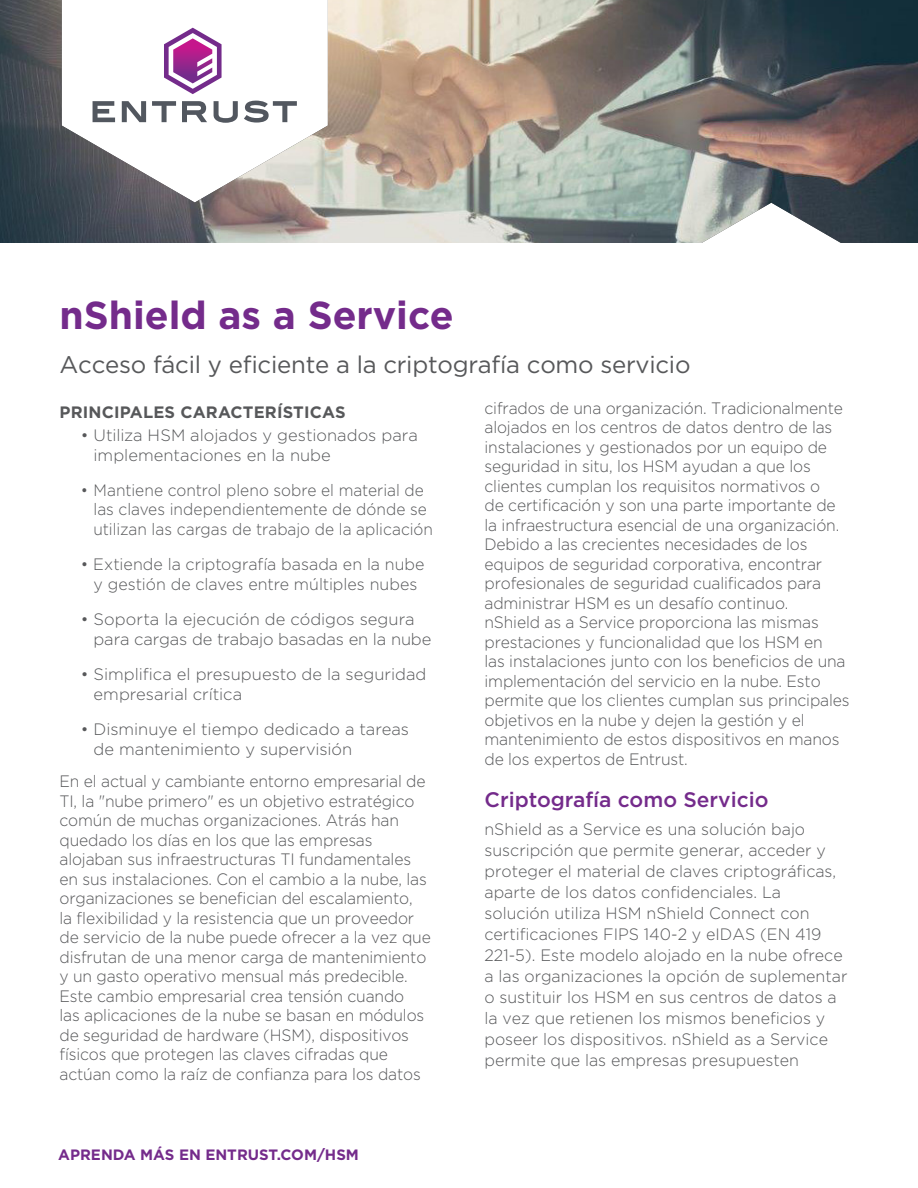
<style>
.page{position:relative;width:918px;height:1188px;background:#fff}
.page>*{position:absolute;margin:0;border:0;box-sizing:border-box;transform-origin:0 0}
._1_Title{font:700 39px "Gotham";color:#742b8b}
._2_Sub_Title{font:24px "Gotham";letter-spacing:-.01em;color:#57585a}
._3_Header{font:500 21px "Gotham";color:#742b8b}
._4_Body_Text{font:300 16.5px/19.5px "Gotham";letter-spacing:-.01em;color:#57585a;scale:.95 1}
._4_Body_Text-2{font:300 16.5px/21px "Gotham";letter-spacing:-.01em;color:#57585a}
._4_Body_Text-3{font:300 16.5px/19.5px "Gotham";letter-spacing:-.01em;color:#57585a;scale:.94 1}
._3_Eyebrow{font:700 16.5px "Gotham";letter-spacing:.01em;color:#57585a}
.t1{font:700 15px "Gotham";color:#742b8b}
</style>
<div class="page">
<img style="left:0;top:0;width:918px;height:243px">
<p class="_1_Title" style="left:60px;top:289px;width:396px">nShield as a Service</p>
<p class="_2_Sub_Title" style="left:60px;top:350px;width:633px">Acceso fácil y eficiente a la criptografía como servicio</p>
<p class="_3_Eyebrow" style="left:60px;top:402px;width:288px">PRINCIPALES CARACTERÍSTICAS</p>
<p class="_4_Body_Text-2" style="left:94px;top:425px;width:326px;line-height:19.5px;text-indent:-13px">• Utiliza HSM alojados y gestionados para implementaciones en la nube</p>
<p class="_4_Body_Text-3" style="left:94px;top:480px;width:363px;text-indent:-13px">• Mantiene control pleno sobre el material de las claves independientemente de dónde se utilizan las cargas de trabajo de la aplicación</p>
<p class="_4_Body_Text-2" style="left:81px;top:555px;width:345px;line-height:19.5px;text-align:center">• Extiende la criptografía basada en la nube y gestión de claves entre múltiples nubes</p>
<p class="_4_Body_Text-2" style="left:94px;top:610px;width:339px;line-height:19.5px;text-indent:-13px">• Soporta la ejecución de códigos segura para cargas de trabajo basadas en la nube</p>
<p class="_4_Body_Text-2" style="left:94px;top:665px;width:334px;line-height:19.5px;text-indent:-13px">• Simplifica el presupuesto de la seguridad empresarial crítica</p>
<p class="_4_Body_Text-2" style="left:94px;top:720px;width:317px;line-height:19.5px;text-indent:-13px">• Disminuye el tiempo dedicado a tareas de mantenimiento y supervisión</p>
<p class="_4_Body_Text" style="left:60px;top:771px;width:392px">En el actual y cambiante entorno empresarial de TI, la "nube primero" es un objetivo estratégico común de muchas organizaciones. Atrás han quedado los días en los que las empresas alojaban sus infraestructuras TI fundamentales en sus instalaciones. Con el cambio a la nube, las organizaciones se benefician del escalamiento,<br>la flexibilidad y la resistencia que un proveedor de servicio de la nube puede ofrecer a la vez que disfrutan de una menor carga de mantenimiento y un gasto operativo mensual más predecible.<br>Este cambio empresarial crea tensión cuando<br>las aplicaciones de la nube se basan en módulos de seguridad de hardware (HSM), dispositivos físicos que protegen las claves cifradas que actúan como la raíz de confianza para los datos</p>
<p class="_4_Body_Text" style="left:485px;top:398px;width:386px">cifrados de una organización. Tradicionalmente alojados en los centros de datos dentro de las instalaciones y gestionados por un equipo de seguridad in situ, los HSM ayudan a que los clientes cumplan los requisitos normativos o<br>de certificación y son una parte importante de la infraestructura esencial de una organización.<br>Debido a las crecientes necesidades de los equipos de seguridad corporativa, encontrar profesionales de seguridad cualificados para administrar HSM es un desafío continuo.<br>nShield as a Service proporciona las mismas prestaciones y funcionalidad que los HSM en<br>las instalaciones junto con los beneficios de una implementación del servicio en la nube. Esto permite que los clientes cumplan sus principales objetivos en la nube y dejen la gestión y el mantenimiento de estos dispositivos en manos de los expertos de Entrust.</p>
<p class="_3_Header" style="left:485px;top:786px;width:286px">Criptografía como Servicio</p>
<p class="_4_Body_Text-2" style="left:485px;top:818px;width:364px">nShield as a Service es una solución bajo suscripción que permite generar, acceder y proteger el material de claves criptográficas, aparte de los datos confidenciales. La solución utiliza HSM nShield Connect con certificaciones FIPS 140-2 y eIDAS (EN 419<br>221-5). Este modelo alojado en la nube ofrece a las organizaciones la opción de suplementar o sustituir los HSM en sus centros de datos a la vez que retienen los mismos beneficios y poseer los dispositivos. nShield as a Service permite que las empresas presupuesten</p>
<p class="t1" style="left:58px;top:1144px;width:302px">APRENDA MÁS EN ENTRUST.COM/HSM</p>
</div>
